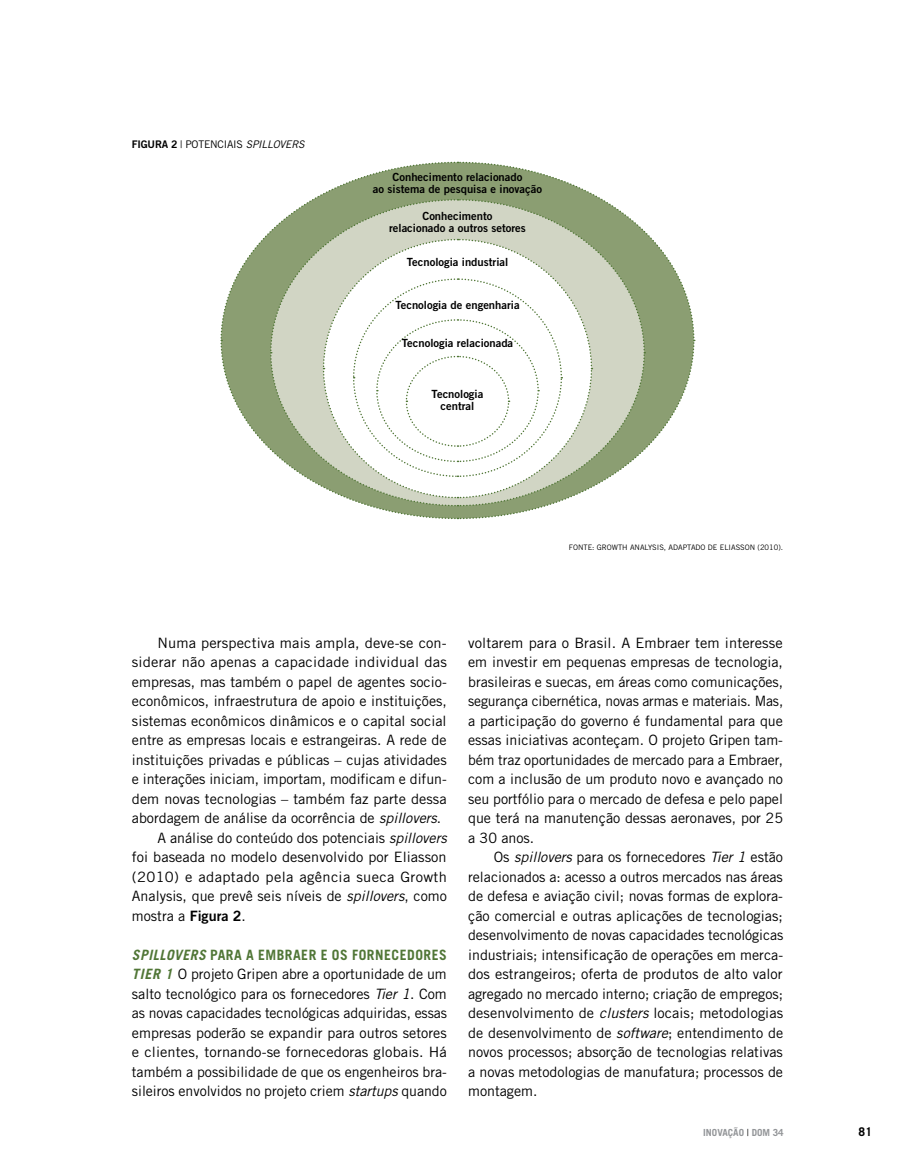
<style>
.page{position:relative;width:915px;height:1170px;background:#fff}
.page>*{position:absolute;margin:0;border:0;box-sizing:border-box;transform-origin:0 0}
.t1{font:14.25px/19.5px "Trade Gothic LT Std";color:#000;text-align:justify}
.t2{font:14.25px "Trade Gothic LT Std";letter-spacing:.02em;color:#000}
.t3{font:700 12px "Trade Gothic LT Std";color:#000}
.t4{font:11.25px/12px "Trade Gothic LT Std Bd 2";color:#000;text-align:center}
.t5{font:10.5px "Trade Gothic LT Std";letter-spacing:-.02em;color:#000}
.t6{font:700 9.75px "Trade Gothic LT Std";color:#939598}
.t7{font:7.5px "Trade Gothic LT Std";color:#000}
.s1{font-family:"Trade Gothic LT Std Bd 2"}
.s2{font-style:italic}
.s3{font-weight:700;font-style:italic;color:#507636}
.s4{font-weight:700;color:#507636}
.s5{font-weight:400;color:#000}
</style>
<div class="page">
<svg style="left:220px;top:161px;width:475px;height:359px"></svg>
<p class="t5" style="left:132px;top:138px;width:174px"><span class="s1">FIGURA 2</span> | POTENCIAIS <span class="s2">SPILLOVERS</span></p>
<p class="t4" style="left:373px;top:170px;width:171px">Conhecimento relacionado<br>ao sistema de pesquisa e inovação</p>
<p class="t4" style="left:389px;top:210px;width:138px">Conhecimento<br>relacionado a outros setores</p>
<p class="t4" style="left:406px;top:256px;width:103px">Tecnologia industrial</p>
<p class="t4" style="left:395px;top:298px;width:126px">Tecnologia de engenharia</p>
<p class="t4" style="left:401px;top:337px;width:113px">Tecnologia relacionada</p>
<p class="t4" style="left:431px;top:388px;width:53px">Tecnologia central</p>
<p class="t7" style="left:568px;top:543px;width:216px">FONTE: GROWTH ANALYSIS, ADAPTADO DE ELIASSON (2010).</p>
<p class="t1" style="left:157px;top:632px;width:291px">Numa perspectiva mais ampla, deve-se con-</p>
<p class="t1" style="left:132px;top:652px;width:316px">siderar não apenas a capacidade individual das</p>
<p class="t1" style="left:132px;top:671px;width:316px">empresas, mas também o papel de agentes socio-</p>
<p class="t1" style="left:132px;top:691px;width:316px">econômicos, infraestrutura de apoio e instituições,</p>
<p class="t1" style="left:132px;top:710px;width:316px">sistemas econômicos dinâmicos e o capital social</p>
<p class="t1" style="left:132px;top:730px;width:316px">entre as empresas locais e estrangeiras. A rede de</p>
<p class="t1" style="left:132px;top:749px;width:316px">instituições privadas e públicas – cujas atividades</p>
<p class="t1" style="left:132px;top:769px;width:316px">e interações iniciam, importam, modificam e difun-</p>
<p class="t1" style="left:132px;top:788px;width:316px">dem novas tecnologias – também faz parte dessa</p>
<p class="t1" style="left:132px;top:808px;width:311px">abordagem de análise da ocorrência de <span class="s2">spillovers</span>.</p>
<p class="t1" style="left:157px;top:827px;width:290px">A análise do conteúdo dos potenciais <span class="s2">spillovers</span></p>
<p class="t1" style="left:132px;top:847px;width:316px">foi baseada no modelo desenvolvido por Eliasson</p>
<p class="t2" style="left:132px;top:868px;width:316px">(2010) e adaptado pela agência sueca Growth</p>
<p class="t1" style="left:132px;top:886px;width:316px">Analysis, que prevê seis níveis de <span class="s2">spillovers</span>, como</p>
<p class="t1" style="left:132px;top:905px;width:115px">mostra a <span class="s1">Figura 2</span>.</p>
<p class="t1" style="left:132px;top:944px;width:316px"><span class="s3">SPILLOVERS</span> <span class="s4">PARA A EMBRAER E OS FORNECEDORES </span><span class="s3">TIER 1</span> O projeto Gripen abre a oportunidade de um salto tecnológico para os fornecedores <span class="s2">Tier 1</span>. Com as novas capacidades tecnológicas adquiridas, essas empresas poderão se expandir para outros setores e clientes, tornando-se fornecedoras globais. Há também a possibilidade de que os engenheiros bra&shy;sileiros envolvidos no projeto criem <span class="s2">startups</span> quando</p>
<p class="t1" style="left:468px;top:632px;width:316px">voltarem para o Brasil. A Embraer tem interesse em investir em pequenas empresas de tecnologia, brasileiras e suecas, em áreas como comunicações, segurança cibernética, novas armas e materiais. Mas, a participação do governo é fundamental para que essas iniciativas aconteçam. O projeto Gripen tam&shy;bém traz oportunidades de mercado para a Embraer, com a inclusão de um produto novo e avançado no seu portfólio para o mercado de defesa e pelo papel que terá na manutenção dessas aeronaves, por 25 a 30 anos.</p>
<p class="t1" style="left:468px;top:847px;width:316px;text-indent:26px">Os <span class="s2">spillovers</span> para os fornecedores <span class="s2">Tier 1</span> estão relacionados a: acesso a outros mercados nas áreas de defesa e aviação civil; novas formas de explora&shy;ção comercial e outras aplicações de tecnologias; desenvolvimento de novas capacidades tecnológicas industriais; intensificação de operações em merca&shy;dos estrangeiros; oferta de produtos de alto valor agregado no mercado interno; criação de empregos; desenvolvimento de <span class="s2">clusters</span> locais; metodologias de desenvolvimento de <span class="s2">software</span>; entendimento de novos processos; absorção de tecnologias relativas a novas metodologias de manufatura; processos de montagem.</p>
<p class="t6" style="left:703px;top:1125px;width:82px">INOVAÇÃO <span class="s5">|</span> DOM 34</p>
<p class="t3" style="left:858px;top:1123px;width:15px">81</p>
</div>
